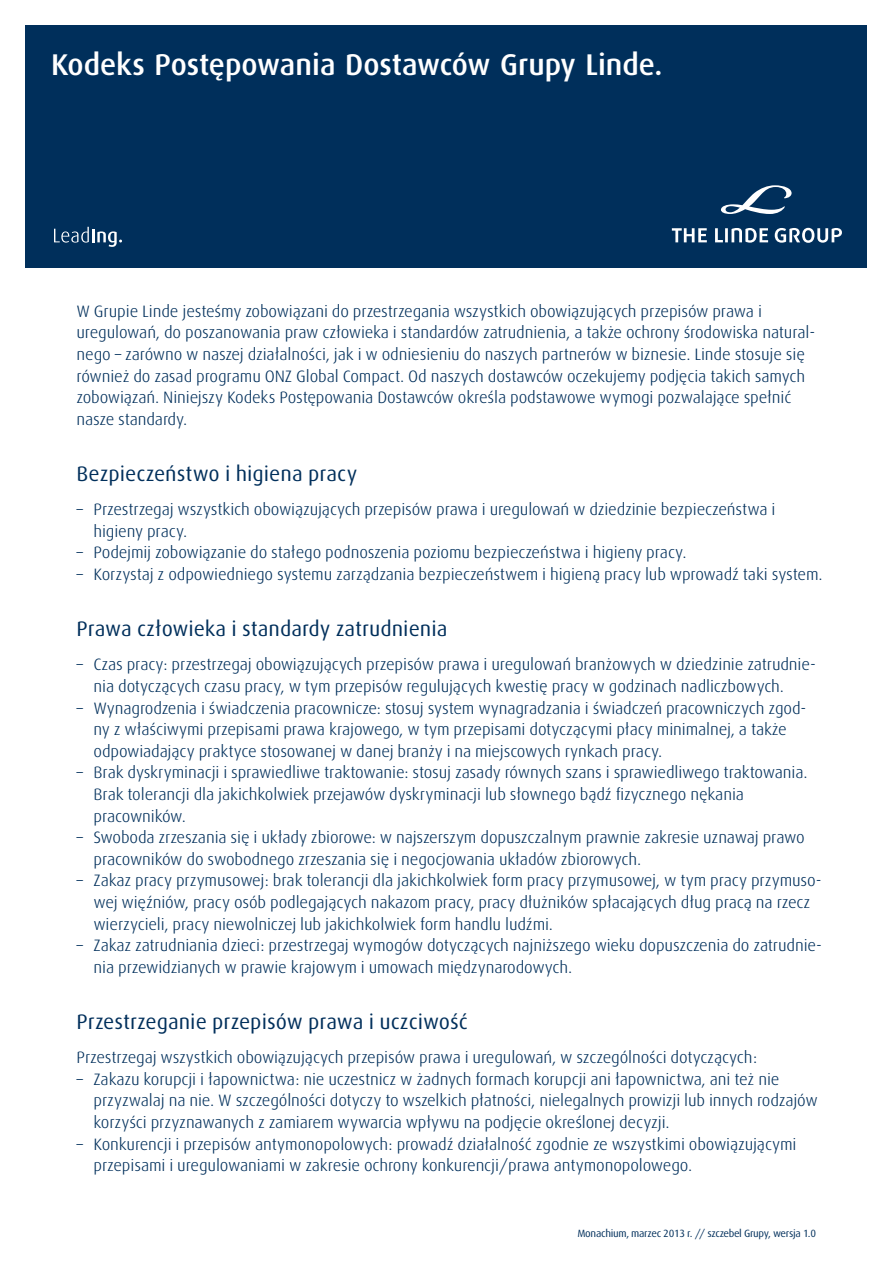
<style>
.page{position:relative;width:893px;height:1263px;background:#fff}
.page>*{position:absolute;margin:0;border:0;box-sizing:border-box;transform-origin:0 0}
.t1{font:500 30px "Linde Dax Global";color:#fff}
.t2{font:21px "Linde Dax Global";color:#002f5b}
.t3{font:300 16.5px/21.6px "Linde Dax Global";letter-spacing:-.01em;color:#002f5b}
.t4{font:10.5px "Linde Dax Global";letter-spacing:-.03em;color:#002f5b}
</style>
<div class="page">
<div style="left:26px;top:26px;width:841px;height:242px;background:#002f5b"></div>
<svg style="left:672px;top:185px;width:170px;height:58px"></svg>
<svg style="left:54px;top:227px;width:68px;height:20px"></svg>
<h1 class="t1" style="left:51px;top:47px;width:613px">Kodeks Postępowania Dostawców Grupy Linde.</h1>
<p class="t3" style="left:77px;top:300px;width:740px">W Grupie Linde jesteśmy zobowiązani do przestrzegania wszystkich obowiązujących przepisów prawa i uregulowań, do poszanowania praw człowieka i standardów zatrudnienia, a także ochrony środowiska natural&shy;nego – zarówno w naszej działalności, jak i w odniesieniu do naszych partnerów w biznesie. Linde stosuje się również do zasad programu ONZ Global Compact. Od naszych dostawców oczekujemy podjęcia takich samych zobowiązań. Niniejszy Kodeks Postępowania Dostawców określa podstawowe wymogi pozwalające spełnić nasze standardy.</p>
<p class="t2" style="left:77px;top:461px;width:282px">Bezpieczeństwo i higiena pracy</p>
<p class="t3" style="left:94px;top:499px;width:683px;text-indent:-17px">– Przestrzegaj wszystkich obowiązujących przepisów prawa i uregulowań w dziedzinie bezpieczeństwa i higieny pracy.</p>
<p class="t3" style="left:77px;top:542px;width:611px">– Podejmij zobowiązanie do stałego podnoszenia poziomu bezpieczeństwa i higieny pracy.</p>
<p class="t3" style="left:77px;top:563px;width:748px">– Korzystaj z odpowiedniego systemu zarządzania bezpieczeństwem i higieną pracy lub wprowadź taki system.</p>
<p class="t2" style="left:77px;top:616px;width:373px">Prawa człowieka i standardy zatrudnienia</p>
<p class="t3" style="left:94px;top:654px;width:724px;text-indent:-17px">– Czas pracy: przestrzegaj obowiązujących przepisów prawa i uregulowań branżowych w dziedzinie zatrudnie&shy;nia dotyczących czasu pracy, w tym przepisów regulujących kwestię pracy w godzinach nadliczbowych.</p>
<p class="t3" style="left:94px;top:697px;width:714px;text-indent:-17px">– Wynagrodzenia i świadczenia pracownicze: stosuj system wynagradzania i świadczeń pracowniczych zgod&shy;ny z właściwymi przepisami prawa krajowego, w tym przepisami dotyczącymi płacy minimalnej, a także odpowiadający praktyce stosowanej w danej branży i na miejscowych rynkach pracy.</p>
<p class="t3" style="left:94px;top:762px;width:716px;text-indent:-17px">– Brak dyskryminacji i sprawiedliwe traktowanie: stosuj zasady równych szans i sprawiedliwego traktowania.<br>Brak tolerancji dla jakichkolwiek przejawów dyskryminacji lub słownego bądź fizycznego nękania pracowników.</p>
<p class="t3" style="left:94px;top:827px;width:713px;text-indent:-17px">– Swoboda zrzeszania się i układy zbiorowe: w najszerszym dopuszczalnym prawnie zakresie uznawaj prawo pracowników do swobodnego zrzeszania się i negocjowania układów zbiorowych.</p>
<p class="t3" style="left:94px;top:870px;width:729px;text-indent:-17px">– Zakaz pracy przymusowej: brak tolerancji dla jakichkolwiek form pracy przymusowej, w tym pracy przymuso&shy;wej więźniów, pracy osób podlegających nakazom pracy, pracy dłużników spłacających dług pracą na rzecz wierzycieli, pracy niewolniczej lub jakichkolwiek form handlu ludźmi.</p>
<p class="t3" style="left:94px;top:935px;width:730px;text-indent:-17px">– Zakaz zatrudniania dzieci: przestrzegaj wymogów dotyczących najniższego wieku dopuszczenia do zatrudnie&shy;nia przewidzianych w prawie krajowym i umowach międzynarodowych.</p>
<p class="t2" style="left:77px;top:1009px;width:393px">Przestrzeganie przepisów prawa i uczciwość</p>
<p class="t3" style="left:77px;top:1046px;width:682px">Przestrzegaj wszystkich obowiązujących przepisów prawa i uregulowań, w szczególności dotyczących:</p>
<p class="t3" style="left:94px;top:1068px;width:726px;text-indent:-17px">– Zakazu korupcji i łapownictwa: nie uczestnicz w żadnych formach korupcji ani łapownictwa, ani też nie przyzwalaj na nie. W szczególności dotyczy to wszelkich płatności, nielegalnych prowizji lub innych rodzajów korzyści przyznawanych z zamiarem wywarcia wpływu na podjęcie określonej decyzji.</p>
<p class="t3" style="left:94px;top:1133px;width:705px;text-indent:-17px">– Konkurencji i przepisów antymonopolowych: prowadź działalność zgodnie ze wszystkimi obowiązującymi przepisami i uregulowaniami w zakresie ochrony konkurencji/prawa antymonopolowego.</p>
<p class="t4" style="left:577px;top:1228px;width:240px">Monachium, marzec 2013 r. // szczebel Grupy, wersja 1.0</p>
</div>
